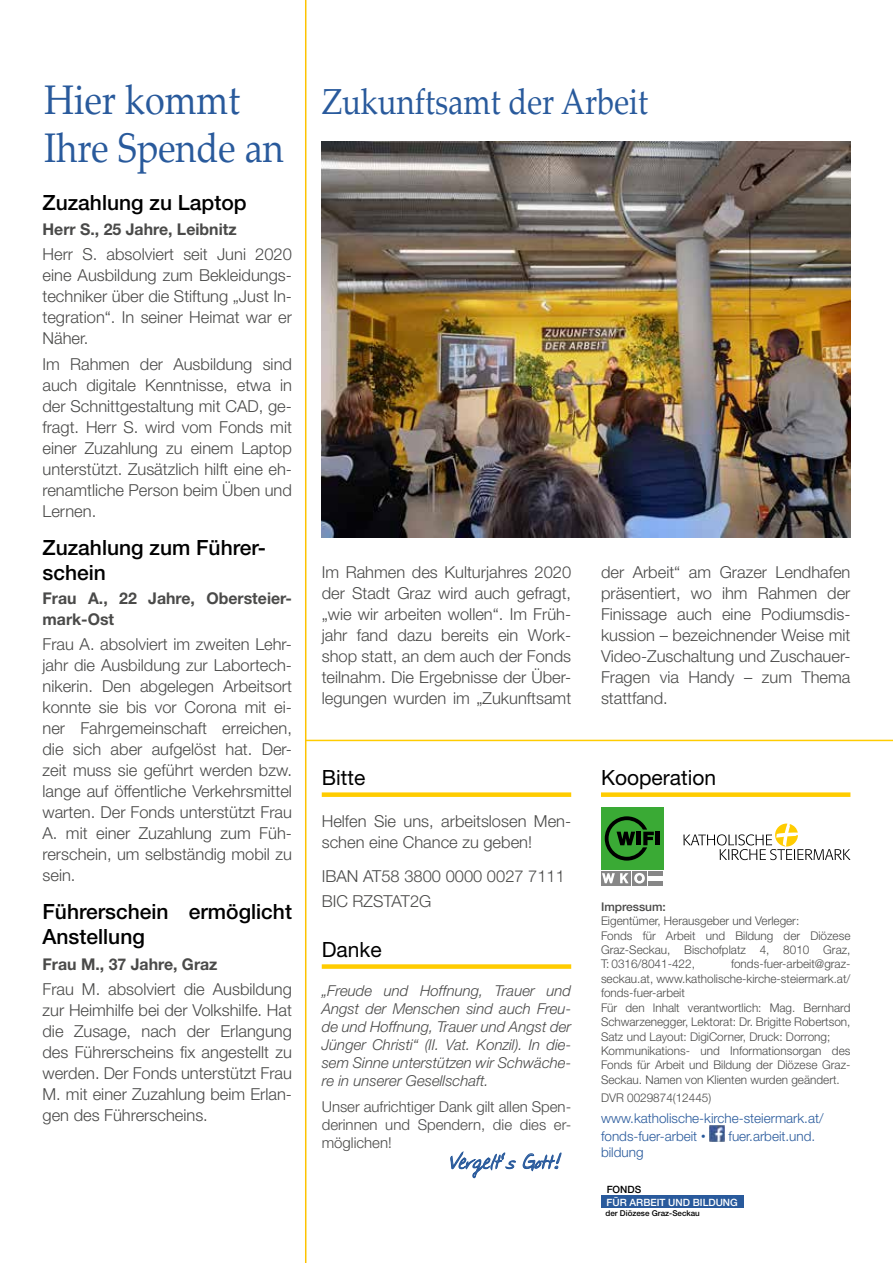
<style>
.page{position:relative;width:893px;height:1263px;background:#fff}
.page>*{position:absolute;margin:0;border:0;box-sizing:border-box;transform-origin:0 0}
.t1{font:41.4px/48px "Palatino Linotype";color:#295a9c;scale:.87 1}
.t2{font:36.15px "Palatino Linotype";color:#295a9c;scale:.85 1}
.t3{font:italic 22.5px "Basing";color:#295a9c}
.t4{font:500 21px/25.2px "Helvetica Neue LT";color:#000}
.t5{font:21px "Helvetica Neue LT";color:#000}
.t6{font:300 16.5px/21px "Helvetica Neue LT";color:#4a4a49;text-align:justify}
.t7{font:700 16.2px/21px "Helvetica Neue LT";color:#4a4a49}
.t8{font:italic 300 15px/18px "Helvetica Neue LT";color:#4a4a49;text-align:justify}
.t9{font:300 15px/18px "Helvetica Neue LT";color:#4a4a49;text-align:justify}
.t10{font:300 13.5px/18.1px "Helvetica Neue LT";color:#295a9c}
.t11{font:300 12px/14.4px "Helvetica Neue LT";color:#4a4a49}
.t12{font:500 12px "Helvetica Neue LT";color:#4a4a49}
.t13{font:500 10.05px "Helvetica Neue LT";color:#fff}
.t14{font:500 10.05px "Helvetica Neue LT";color:#000}
.t15{font:500 8.1px "Helvetica Neue LT";color:#000}
.s1{font-family:"Formata BQ"}
</style>
<div class="page">
<img style="left:322px;top:141px;width:528px;height:397px">
<img style="left:709px;top:1125px;width:16px;height:16px">
<hr style="left:305px;top:740px;width:588px;height:1px;background:#fc0">
<hr style="left:305px;top:0;width:1px;height:1263px;background:#fdc300">
<div style="left:322px;top:792px;width:249px;height:5px;background:#fc0"></div>
<div style="left:601px;top:792px;width:249px;height:5px;background:#fc0"></div>
<div style="left:322px;top:964px;width:249px;height:5px;background:#fc0"></div>
<svg style="left:683px;top:823px;width:167px;height:37px"></svg>
<div style="left:601px;top:807px;width:62px;height:62px;background:#3aaa35"></div>
<div style="left:632px;top:871px;width:15px;height:15px;background:#878787"></div>
<svg style="left:616px;top:871px;width:15px;height:15px"></svg>
<div style="left:601px;top:871px;width:15px;height:15px;background:#878787"></div>
<div style="left:648px;top:871px;width:15px;height:5px;background:#878787"></div>
<div style="left:648px;top:881px;width:15px;height:5px;background:#878787"></div>
<hr style="left:655px;top:832px;width:4px;height:13px;background:#000">
<svg style="left:605px;top:816px;width:49px;height:44px"></svg>
<svg style="left:602px;top:873px;width:43px;height:10px"></svg>
<div style="left:601px;top:1196px;width:142px;height:12px;background:#295a9c"></div>
<svg style="left:450px;top:1151px;width:66px;height:27px"></svg>
<svg style="left:522px;top:1152px;width:40px;height:20px"></svg>
<h1 class="t1" style="left:44px;top:74px;width:277px">Hier kommt<br>Ihre Spende an</h1>
<p class="t4" style="left:43px;top:190px;width:206px">Zuzahlung zu Laptop</p>
<p class="t7" style="left:43px;top:218px;width:196px">Herr S., 25 Jahre, Leibnitz</p>
<p class="t6" style="left:43px;top:244px;width:251px">Herr S. absolviert seit Juni 2020 eine Ausbildung zum Bekleidungs&shy;techniker über die Stiftung „Just In&shy;tegration“. In seiner Heimat war er Näher.</p>
<p class="t6" style="left:43px;top:353px;width:251px">Im Rahmen der Ausbildung sind auch digitale Kenntnisse, etwa in der Schnittgestaltung mit CAD, ge&shy;fragt. Herr S. wird vom Fonds mit einer Zuzahlung zu einem Laptop unterstützt. Zusätzlich hilft eine eh&shy;renamtliche Person beim Üben und Lernen.</p>
<p class="t4" style="left:43px;top:534px;width:225px">Zuzahlung zum Führer&shy;schein</p>
<p class="t7" style="left:43px;top:587px;width:251px">Frau A., 22 Jahre, Obersteier&shy;mark-Ost</p>
<p class="t6" style="left:43px;top:633px;width:251px">Frau A. absolviert im zweiten Lehr&shy;jahr die Ausbildung zur Labortech&shy;nikerin. Den abgelegen Arbeitsort konnte sie bis vor Corona mit ei&shy;ner Fahrgemeinschaft erreichen, die sich aber aufgelöst hat. Der&shy;zeit muss sie geführt werden bzw. lange auf öffentliche Verkehrsmittel warten. Der Fonds unterstützt Frau A. mit einer Zuzahlung zum Füh&shy;rerschein, um selbständig mobil zu sein.</p>
<p class="t4" style="left:43px;top:899px;width:251px">Führerschein ermöglicht<br>Anstellung</p>
<p class="t7" style="left:43px;top:953px;width:177px">Frau M., 37 Jahre, Graz</p>
<p class="t6" style="left:43px;top:978px;width:251px">Frau M. absolviert die Ausbildung zur Heimhilfe bei der Volkshilfe. Hat die Zusage, nach der Erlangung des Führerscheins fix angestellt zu werden. Der Fonds unterstützt Frau M. mit einer Zuzahlung beim Erlan&shy;gen des Führerscheins.</p>
<h2 class="t2" style="left:322px;top:76px;width:386px">Zukunftsamt der Arbeit</h2>
<p class="t6" style="left:322px;top:561px;width:251px">Im Rahmen des Kulturjahres 2020 der Stadt Graz wird auch gefragt, „wie wir arbeiten wollen“. Im Früh&shy;jahr fand dazu bereits ein Work&shy;shop statt, an dem auch der Fonds teilnahm. Die Ergebnisse der Über&shy;legungen wurden im „Zukunftsamt</p>
<p class="t6" style="left:601px;top:561px;width:251px">der Arbeit“ am Grazer Lendhafen präsentiert, wo ihm Rahmen der Finissage auch eine Podiumsdis&shy;kussion – bezeichnender Weise mit Video-Zuschaltung und Zuschauer-Fragen via Handy – zum Thema stattfand.</p>
<p class="t5" style="left:322px;top:765px;width:45px">Bitte</p>
<p class="t6" style="left:322px;top:811px;width:251px">Helfen Sie uns, arbeitslosen Men&shy;schen eine Chance zu geben!</p>
<p class="t6" style="left:322px;top:863px;width:245px;line-height:25.2px">IBAN AT58 3800 0000 0027 7111<br>BIC RZSTAT2G</p>
<p class="t5" style="left:322px;top:937px;width:61px">Danke</p>
<p class="t8" style="left:322px;top:981px;width:251px">„Freude und Hoffnung, Trauer und Angst der Menschen sind auch Freu&shy;de und Hoffnung, Trauer und Angst der Jünger Christi“ (II. Vat. Konzil). In die&shy;sem Sinne unterstützen wir Schwäche&shy;re in unserer Gesellschaft.</p>
<p class="t9" style="left:322px;top:1098px;width:251px">Unser aufrichtiger Dank gilt allen Spen&shy;derinnen und Spendern, die dies er&shy;möglichen!</p>
<h3 class="t3" style="left:447px;top:1146px;width:120px">Vergelt‘sGott!</h3>
<p class="t5" style="left:601px;top:765px;width:117px">Kooperation</p>
<p class="t12" style="left:601px;top:899px;width:66px">Impressum:</p>
<p class="t11" style="left:601px;top:913px;width:251px">Eigentümer, Herausgeber und Verleger:<br>Fonds für Arbeit und Bildung der Diözese Graz-Seckau, Bischofplatz 4, 8010 Graz, T: 0316/8041-422,</p>
<p class="t11" style="left:601px;top:957px;width:251px;text-indent:130px">fonds-fuer-arbeit@graz&shy;seckau.at, www.katholische-kirche-steiermark.at/ fonds-fuer-arbeit<br>Für den Inhalt verantwortlich: Mag. Bernhard Schwarzenegger, Lektorat: Dr. Brigitte Robertson, Satz und Layout: DigiCorner, Druck: Dorrong; Kommunikations- und Informationsorgan des Fonds für Arbeit und Bildung der Diözese Graz-Seckau. Namen von Klienten wurden geändert.</p>
<p class="t11" style="left:601px;top:1090px;width:112px">DVR 0029874(12445)</p>
<p class="t10" style="left:601px;top:1109px;width:224px">www.katholische-kirche-steiermark.at/ fonds-fuer-arbeit <span class="s1">•</span></p>
<p class="t10" style="left:728px;top:1127px;width:88px">fuer.arbeit.und.</p>
<p class="t10" style="left:601px;top:1143px;width:44px">bildung</p>
<p class="t14" style="left:607px;top:1183px;width:29px">Fonds</p>
<p class="t13" style="left:606px;top:1196px;width:133px">für Arbeit und Bildung</p>
<p class="t15" style="left:605px;top:1208px;width:96px">der Diözese Graz-Seckau</p>
</div>
